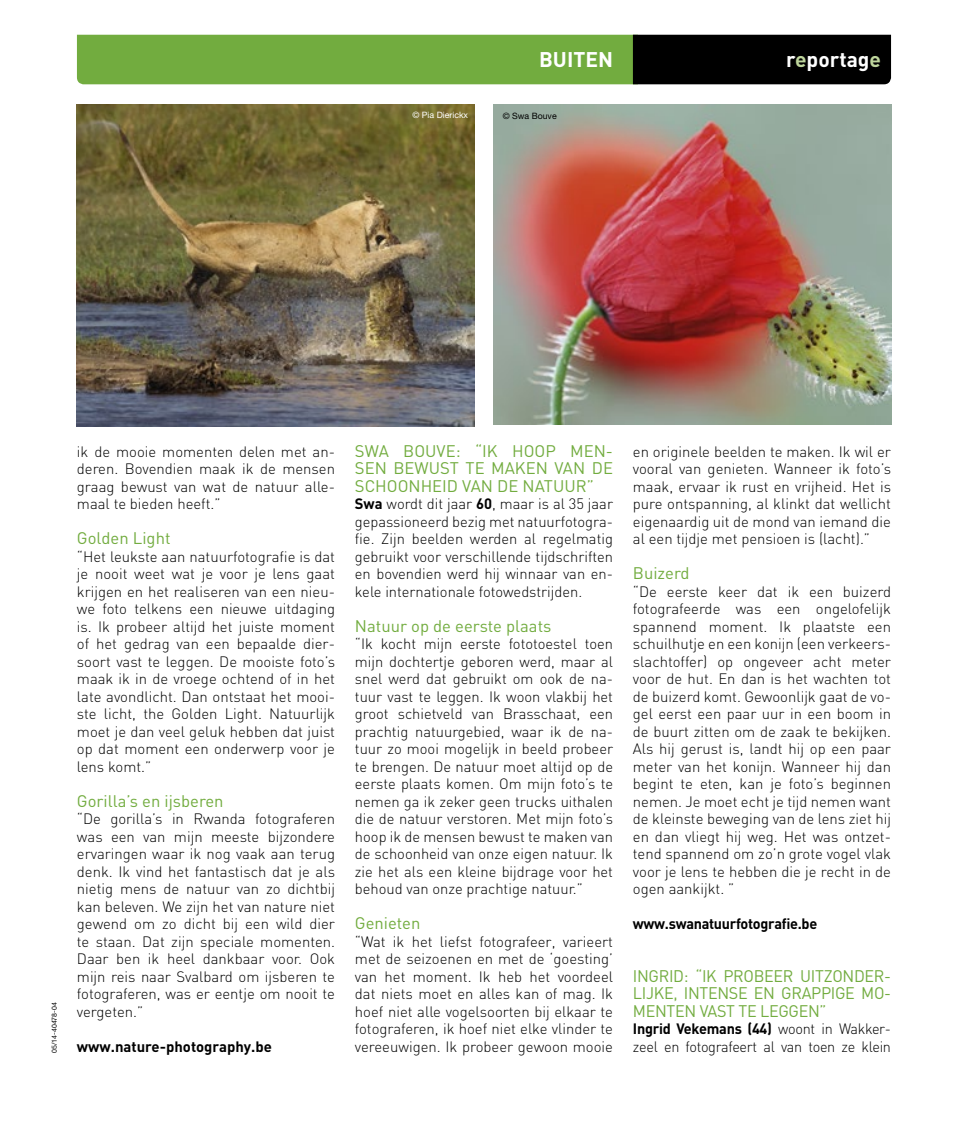
<style>
.page{position:relative;width:968px;height:1141px;background:#fff}
.page>*{position:absolute;margin:0;border:0;box-sizing:border-box;transform-origin:0 0}
.t1{font:700 21px "DIN";color:#fff}
.t2{font:16.62px/17.5px "DIN";color:#72ac3f;text-align:justify}
.t3{font:300 14.88px/17.5px "DIN";color:#000;text-align:justify}
.t4{font:300 14.88px/17.5px "DIN";letter-spacing:-.02em;color:#000}
.t5{font:700 14.88px "DIN";letter-spacing:-.02em;color:#000}
.t6{font:700 14.88px "DIN";color:#000}
.t7{font:8.75px "Helvetica Neue LT Std";color:#fff}
.t8{font:8.75px "Helvetica Neue LT Std";color:#000}
.t9{font:7px "Helvetica Neue LT Std";color:#000}
.s1{color:#bed59c}
.s2{font-weight:700}
</style>
<div class="page">
<svg style="left:77px;top:35px;width:813px;height:49px;background:#4e762b"></svg>
<img style="left:494px;top:104px;width:396px;height:321px">
<img style="left:77px;top:104px;width:397px;height:323px">
<h1 class="t1" style="left:539px;top:46px;width:75px">BUITEN</h1>
<h1 class="t1" style="left:786px;top:46px;width:96px">r<span class="s1">e</span>portag<span class="s1">e</span></h1>
<p class="t7" style="left:412px;top:110px;width:57px">© Pia Dierickx</p>
<p class="t8" style="left:503px;top:111px;width:55px">© Swa Bouve</p>
<p class="t9" style="left:50px;top:1053px;width:52px;rotate:-90deg">05/14-40478-04</p>
<p class="t3" style="left:77px;top:443px;width:259px">ik de mooie momenten delen met an&shy;deren. Bovendien maak ik de mensen graag bewust van wat de natuur alle&shy;maal te bieden heeft.”</p>
<p class="t2" style="left:77px;top:529px;width:95px">Golden Light</p>
<p class="t3" style="left:77px;top:548px;width:259px">“Het leukste aan natuurfotografie is dat je nooit weet wat je voor je lens gaat krijgen en het realiseren van een nieu&shy;we foto telkens een nieuwe uitdaging is. Ik probeer altijd het juiste moment of het gedrag van een bepaalde dier&shy;soort vast te leggen. De mooiste foto’s maak ik in de vroege ochtend of in het late avondlicht. Dan ontstaat het mooi&shy;ste licht, the Golden Light. Natuurlijk moet je dan veel geluk hebben dat juist op dat moment een onderwerp voor je lens komt.”</p>
<p class="t2" style="left:77px;top:792px;width:148px">Gorilla’s en ijsberen</p>
<p class="t3" style="left:77px;top:810px;width:259px">“De gorilla’s in Rwanda fotograferen was een van mijn meeste bijzondere ervaringen waar ik nog vaak aan terug denk. Ik vind het fantastisch dat je als nietig mens de natuur van zo dichtbij kan beleven. We zijn het van nature niet gewend om zo dicht bij een wild dier te staan. Dat zijn speciale momenten.<br>Daar ben ik heel dankbaar voor. Ook mijn reis naar Svalbard om ijsberen te fotograferen, was er eentje om nooit te vergeten.”</p>
<p class="t6" style="left:77px;top:1037px;width:196px">www.nature-photography.be</p>
<p class="t2" style="left:355px;top:442px;width:259px">SWA BOUVE: “IK HOOP MEN-SEN BEWUST TE MAKEN VAN DE SCHOONHEID VAN DE NATUUR”</p>
<p class="t3" style="left:355px;top:495px;width:259px"><span class="s2">Swa</span> wordt dit jaar <span class="s2">60</span>, maar is al 35 jaar gepassioneerd bezig met natuurfotogra&shy;fie. Zijn beelden werden al regelmatig gebruikt voor verschillende tijdschriften en bovendien werd hij winnaar van en&shy;kele internationale fotowedstrijden.</p>
<p class="t2" style="left:355px;top:617px;width:198px">Natuur op de eerste plaats</p>
<p class="t3" style="left:355px;top:635px;width:259px">“Ik kocht mijn eerste fototoestel toen mijn dochtertje geboren werd, maar al snel werd dat gebruikt om ook de na&shy;tuur vast te leggen. Ik woon vlakbij het groot schietveld van Brasschaat, een prachtig natuurgebied, waar ik de na&shy;tuur zo mooi mogelijk in beeld probeer te brengen. De natuur moet altijd op de eerste plaats komen. Om mijn foto’s te nemen ga ik zeker geen trucks uithalen die de natuur verstoren. Met mijn foto’s hoop ik de mensen bewust te maken van de schoonheid van onze eigen natuur. Ik zie het als een kleine bijdrage voor het behoud van onze prachtige natuur.”</p>
<p class="t2" style="left:355px;top:914px;width:67px">Genieten</p>
<p class="t3" style="left:355px;top:933px;width:259px">“Wat ik het liefst fotografeer, varieert met de seizoenen en met de ‘goesting’ van het moment. Ik heb het voordeel dat niets moet en alles kan of mag. Ik hoef niet alle vogelsoorten bij elkaar te fotograferen, ik hoef niet elke vlinder te vereeuwigen. Ik probeer gewoon mooie</p>
<p class="t3" style="left:632px;top:442px;width:259px">en originele beelden te maken. Ik wil er vooral van genieten. Wanneer ik foto’s maak, ervaar ik rust en vrijheid. Het is pure ontspanning, al klinkt dat wellicht eigenaardig uit de mond van iemand die al een tijdje met pensioen is (lacht).”</p>
<p class="t2" style="left:632px;top:564px;width:58px">Buizerd</p>
<p class="t3" style="left:632px;top:583px;width:259px">“De eerste keer dat ik een buizerd fotografeerde was een ongelofelijk spannend moment. Ik plaatste een schuilhutje en een konijn (een verkeers&shy;slachtoffer) op ongeveer acht meter voor de hut. En dan is het wachten tot de buizerd komt. Gewoonlijk gaat de vo&shy;gel eerst een paar uur in een boom in de buurt zitten om de zaak te bekijken.<br>Als hij gerust is, landt hij op een paar meter van het konijn. Wanneer hij dan begint te eten, kan je foto’s beginnen nemen. Je moet echt je tijd nemen want de kleinste beweging van de lens ziet hij en dan vliegt hij weg. Het was ontzet&shy;tend spannend om zo’n grote vogel vlak voor je lens te hebben die je recht in de ogen aankijkt. ”</p>
<p class="t5" style="left:632px;top:914px;width:186px">www.swanatuurfotografie.be</p>
<p class="t2" style="left:632px;top:967px;width:259px">INGRID: “IK PROBEER UITZONDER-LIJKE, INTENSE EN GRAPPIGE MO-MENTEN VAST TE LEGGEN”</p>
<p class="t4" style="left:632px;top:1020px;width:259px"><span class="s2">Ingrid Vekemans (44)</span> woont in Wakker&shy;zeel en fotografeert al van toen ze klein</p>
</div>
